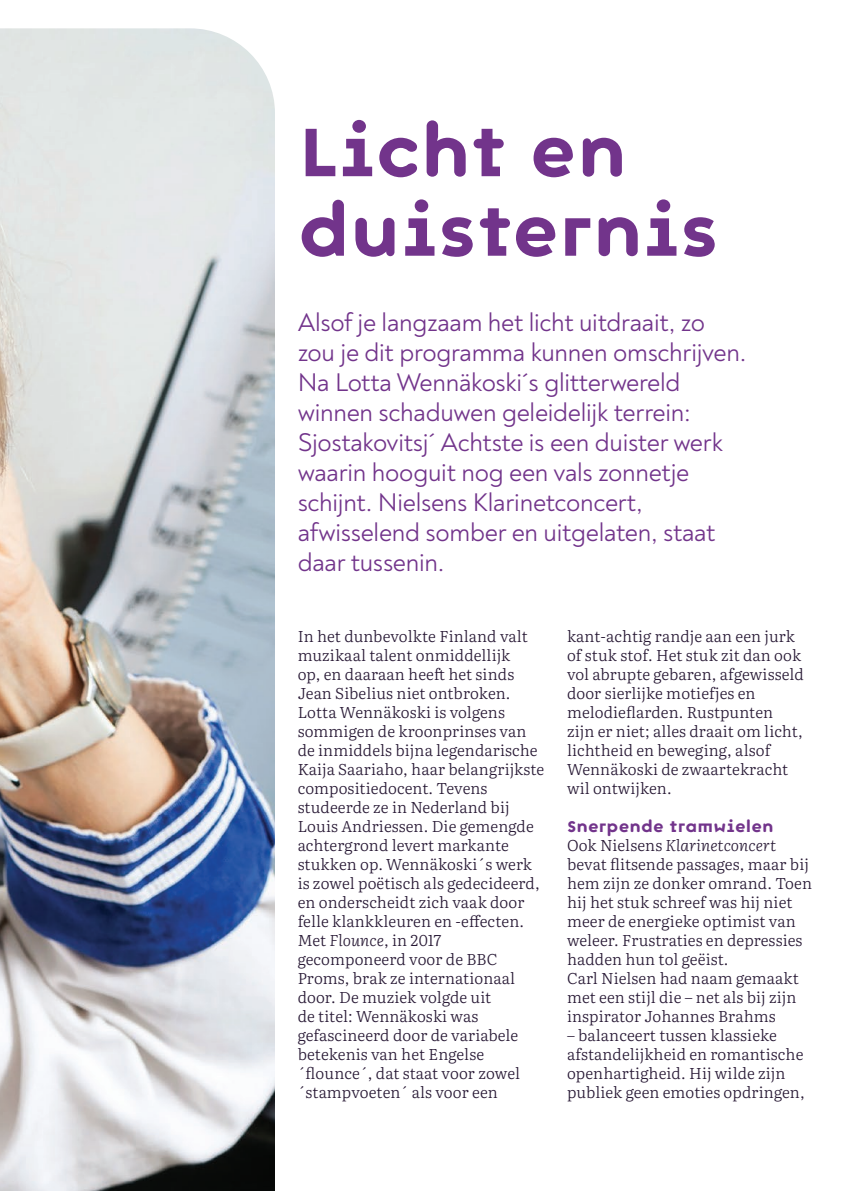
<style>
.page{position:relative;width:842px;height:1191px;background:#fff}
.page>*{position:absolute;margin:0;border:0;box-sizing:border-box;transform-origin:0 0}
.t1{font:79.4px "Rpho";color:#72348b}
.t2{font:26px/30px "Noah";letter-spacing:-.01em;color:#72348b}
.t3{font:18px "Rpho";letter-spacing:.01em;color:#72348b}
.t4{font:300 15.6px/19px "Literata 18 pt";letter-spacing:.005em;color:#271834}
.s1{font-style:italic}
</style>
<div class="page">
<img style="left:0;top:28px;width:275px;height:1163px">
<p class="t1" style="left:298px;top:105px;width:331px">Licht en</p>
<p class="t1" style="left:298px;top:184px;width:423px">duisternis</p>
<p class="t2" style="left:298px;top:307px;width:450px">Alsof je langzaam het licht uitdraait, zo zou je dit programma kunnen omschrijven.<br>Na Lotta Wennäkoski´s glitterwereld winnen schaduwen geleidelijk terrein:<br>Sjostakovitsj´ Achtste is een duister werk waarin hooguit nog een vals zonnetje schijnt. Nielsens Klarinetconcert, afwisselend somber en uitgelaten, staat daar tussenin.</p>
<p class="t4" style="left:298px;top:626px;width:248px">In het dunbevolkte Finland valt muzikaal talent onmiddellijk<br>op, en daaraan heeft het sinds<br>Jean Sibelius niet ontbroken.<br>Lotta Wennäkoski is volgens sommigen de kroonprinses van de inmiddels bijna legendarische<br>Kaija Saariaho, haar belangrijkste compositiedocent. Tevens studeerde ze in Nederland bij<br>Louis Andriessen. Die gemengde achtergrond levert markante stukken op. Wennäkoski´s werk is zowel poëtisch als gedecideerd, en onderscheidt zich vaak door felle klankkleuren en -effecten.</p>
<p class="t4" style="left:298px;top:930px;width:224px">Met <span class="s1">Flounce</span>, in 2017 gecomponeerd voor de BBC<br>Proms, brak ze internationaal door. De muziek volgde uit<br>de titel: Wennäkoski was gefascineerd door de variabele betekenis van het Engelse ´flounce´, dat staat voor zowel ´stampvoeten´ als voor een</p>
<p class="t4" style="left:567px;top:626px;width:238px">kant-achtig randje aan een jurk of stuk stof. Het stuk zit dan ook vol abrupte gebaren, afgewisseld door sierlijke motiefjes en melodieflarden. Rustpunten zijn er niet; alles draait om licht, lichtheid en beweging, alsof<br>Wennäkoski de zwaartekracht wil ontwijken.</p>
<p class="t3" style="left:567px;top:816px;width:208px">Snerpende tramwielen</p>
<p class="t4" style="left:567px;top:835px;width:247px">Ook Nielsens <span class="s1">Klarinetconcert </span>bevat flitsende passages, maar bij hem zijn ze donker omrand. Toen hij het stuk schreef was hij niet meer de energieke optimist van weleer. Frustraties en depressies hadden hun tol geëist.</p>
<p class="t4" style="left:567px;top:968px;width:233px">Carl Nielsen had naam gemaakt met een stijl die – net als bij zijn inspirator Johannes Brahms</p>
<p class="t4" style="left:567px;top:1025px;width:239px">– balanceert tussen klassieke afstandelijkheid en romantische openhartigheid. Hij wilde zijn publiek geen emoties opdringen,</p>
</div>
